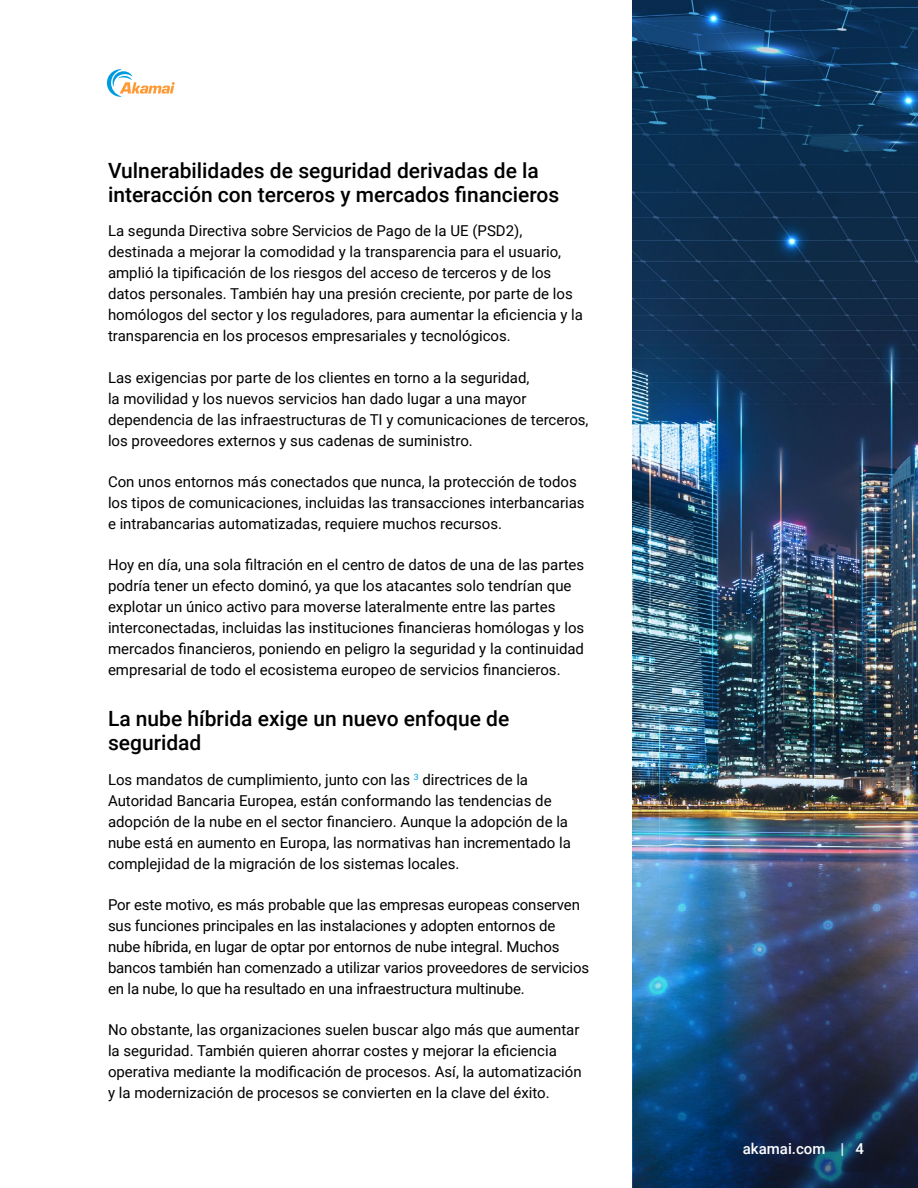
<style>
.page{position:relative;width:918px;height:1188px;background:#fff}
.page>*{position:absolute;margin:0;border:0;box-sizing:border-box;transform-origin:0 0}
.t1{font:500 21px/24px "Roboto";color:#000}
.t2{font:15px/21px "Roboto";color:#000}
.t3{font:500 15px "Roboto";color:#fff}
</style>
<div class="page">
<svg style="left:107px;top:69px;width:68px;height:28px"></svg>
<img style="left:633px;top:0;width:285px;height:920px">
<img style="left:633px;top:920px;width:285px;height:268px">
<h1 class="t1" style="left:108px;top:158px;width:453px">Vulnerabilidades de seguridad derivadas de la interacción con terceros y mercados financieros</h1>
<p class="t2" style="left:108px;top:220px;width:477px">La segunda Directiva sobre Servicios de Pago de la UE (PSD2), destinada a mejorar la comodidad y la transparencia para el usuario, amplió la tipificación de los riesgos del acceso de terceros y de los datos personales. También hay una presión creciente, por parte de los homólogos del sector y los reguladores, para aumentar la eficiencia y la transparencia en los procesos empresariales y tecnológicos.</p>
<p class="t2" style="left:108px;top:366px;width:482px">Las exigencias por parte de los clientes en torno a la seguridad,<br>la movilidad y los nuevos servicios han dado lugar a una mayor dependencia de las infraestructuras de TI y comunicaciones de terceros, los proveedores externos y sus cadenas de suministro.</p>
<p class="t2" style="left:108px;top:470px;width:478px">Con unos entornos más conectados que nunca, la protección de todos los tipos de comunicaciones, incluidas las transacciones interbancarias e intrabancarias automatizadas, requiere muchos recursos.</p>
<p class="t2" style="left:108px;top:554px;width:478px">Hoy en día, una sola filtración en el centro de datos de una de las partes podría tener un efecto dominó, ya que los atacantes solo tendrían que explotar un único activo para moverse lateralmente entre las partes interconectadas, incluidas las instituciones financieras homólogas y los mercados financieros, poniendo en peligro la seguridad y la continuidad empresarial de todo el ecosistema europeo de servicios financieros.</p>
<h1 class="t1" style="left:108px;top:706px;width:403px">La nube híbrida exige un nuevo enfoque de seguridad</h1>
<p class="t2" style="left:108px;top:768px;width:464px">Los mandatos de cumplimiento, junto con las <sup>3</sup> directrices de la Autoridad Bancaria Europea, están conformando las tendencias de adopción de la nube en el sector financiero. Aunque la adopción de la nube está en aumento en Europa, las normativas han incrementado la complejidad de la migración de los sistemas locales.</p>
<p class="t2" style="left:108px;top:893px;width:483px">Por este motivo, es más probable que las empresas europeas conserven sus funciones principales en las instalaciones y adopten entornos de nube híbrida, en lugar de optar por entornos de nube integral. Muchos bancos también han comenzado a utilizar varios proveedores de servicios en la nube, lo que ha resultado en una infraestructura multinube.</p>
<p class="t2" style="left:108px;top:1019px;width:475px">No obstante, las organizaciones suelen buscar algo más que aumentar la seguridad. También quieren ahorrar costes y mejorar la eficiencia operativa mediante la modificación de procesos. Así, la automatización y la modernización de procesos se convierten en la clave del éxito.</p>
<p class="t3" style="left:743px;top:1139px;width:123px">akamai.com | 4</p>
</div>
